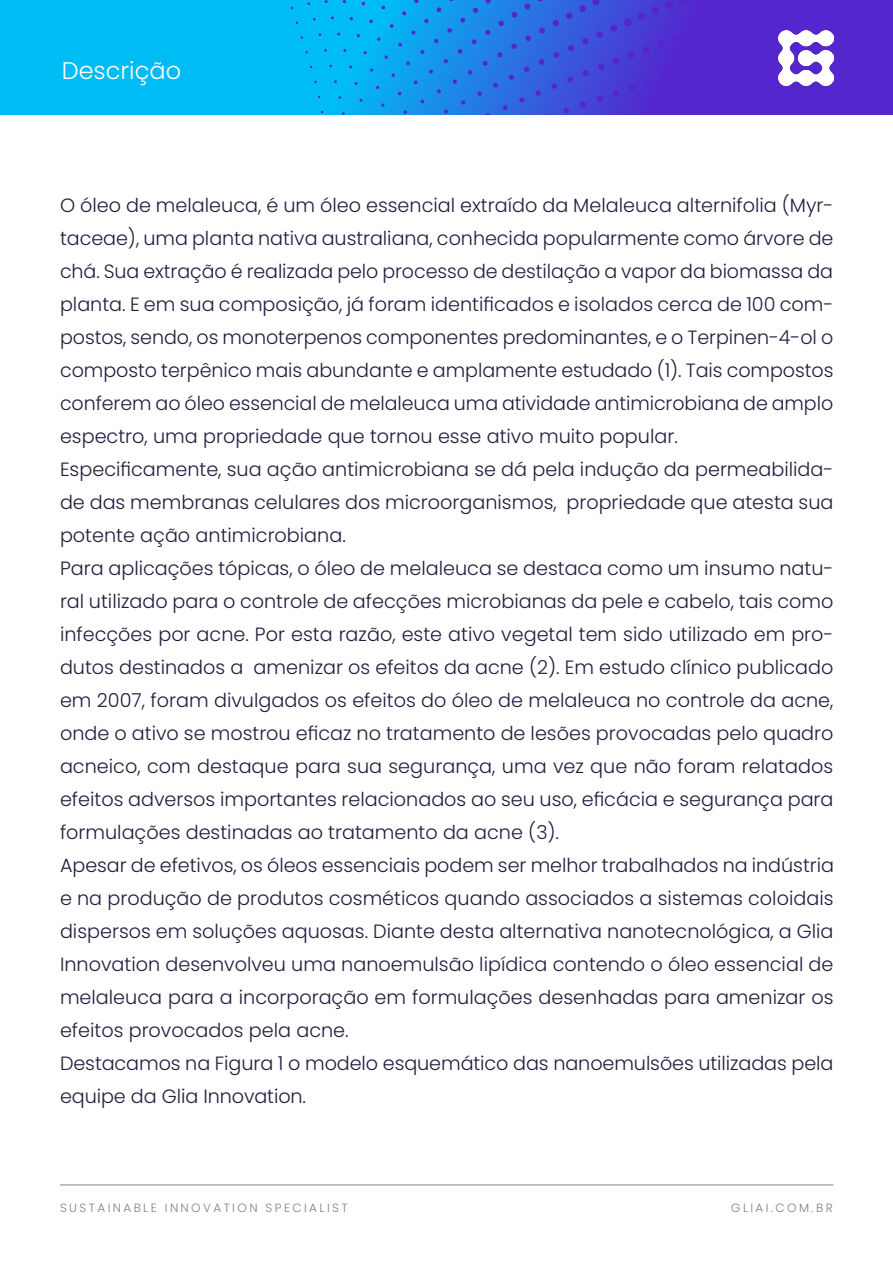
<style>
.page{position:relative;width:893px;height:1263px;background:#fff}
.page>*{position:absolute;margin:0;border:0;box-sizing:border-box;transform-origin:0 0}
.t1{font:300 24px "Poppins";color:#fff}
.t2{font:300 19.2px/33px "Poppins";color:#1e1e3e}
.t3{font:300 12px "Poppins";letter-spacing:.2em;color:#818081}
</style>
<div class="page">
<hr style="left:60px;top:1185px;width:773px;height:1px;background:#878787">
<svg style="left:0;top:0;width:893px;height:115px;background:#129bec"></svg>
<svg style="left:250px;top:0;width:563px;height:115px;background:#2c6de0"></svg>
<img style="left:778px;top:30px;width:55px;height:56px">
<p class="t1" style="left:62px;top:56px;width:121px">Descrição</p>
<p class="t2" style="left:60px;top:188px;width:775px">O óleo de melaleuca, é um óleo essencial extraído da Melaleuca alternifolia (Myr&shy;taceae), uma planta nativa australiana, conhecida popularmente como árvore de chá. Sua extração é realizada pelo processo de destilação a vapor da biomassa da planta. E em sua composição, já foram identificados e isolados cerca de 100 com&shy;postos, sendo, os monoterpenos componentes predominantes, e o Terpinen-4-ol o composto terpênico mais abundante e amplamente estudado (1). Tais compostos conferem ao óleo essencial de melaleuca uma atividade antimicrobiana de amplo espectro, uma propriedade que tornou esse ativo muito popular.<br>Especificamente, sua ação antimicrobiana se dá pela indução da permeabilida&shy;de das membranas celulares dos microorganismos, propriedade que atesta sua potente ação antimicrobiana.<br>Para aplicações tópicas, o óleo de melaleuca se destaca como um insumo natu&shy;ral utilizado para o controle de afecções microbianas da pele e cabelo, tais como infecções por acne. Por esta razão, este ativo vegetal tem sido utilizado em pro&shy;dutos destinados a amenizar os efeitos da acne (2). Em estudo clínico publicado em 2007, foram divulgados os efeitos do óleo de melaleuca no controle da acne, onde o ativo se mostrou eficaz no tratamento de lesões provocadas pelo quadro acneico, com destaque para sua segurança, uma vez que não foram relatados efeitos adversos importantes relacionados ao seu uso, eficácia e segurança para formulações destinadas ao tratamento da acne (3).<br>Apesar de efetivos, os óleos essenciais podem ser melhor trabalhados na indústria e na produção de produtos cosméticos quando associados a sistemas coloidais dispersos em soluções aquosas. Diante desta alternativa nanotecnológica, a Glia Innovation desenvolveu uma nanoemulsão lipídica contendo o óleo essencial de melaleuca para a incorporação em formulações desenhadas para amenizar os efeitos provocados pela acne.<br>Destacamos na Figura 1 o modelo esquemático das nanoemulsões utilizadas pela equipe da Glia Innovation.</p>
<p class="t3" style="left:60px;top:1201px;width:289px">SUSTAINABLE INNOVATION SPECIALIST</p>
<p class="t3" style="left:731px;top:1201px;width:103px">GLIAI.COM.BR</p>
</div>
